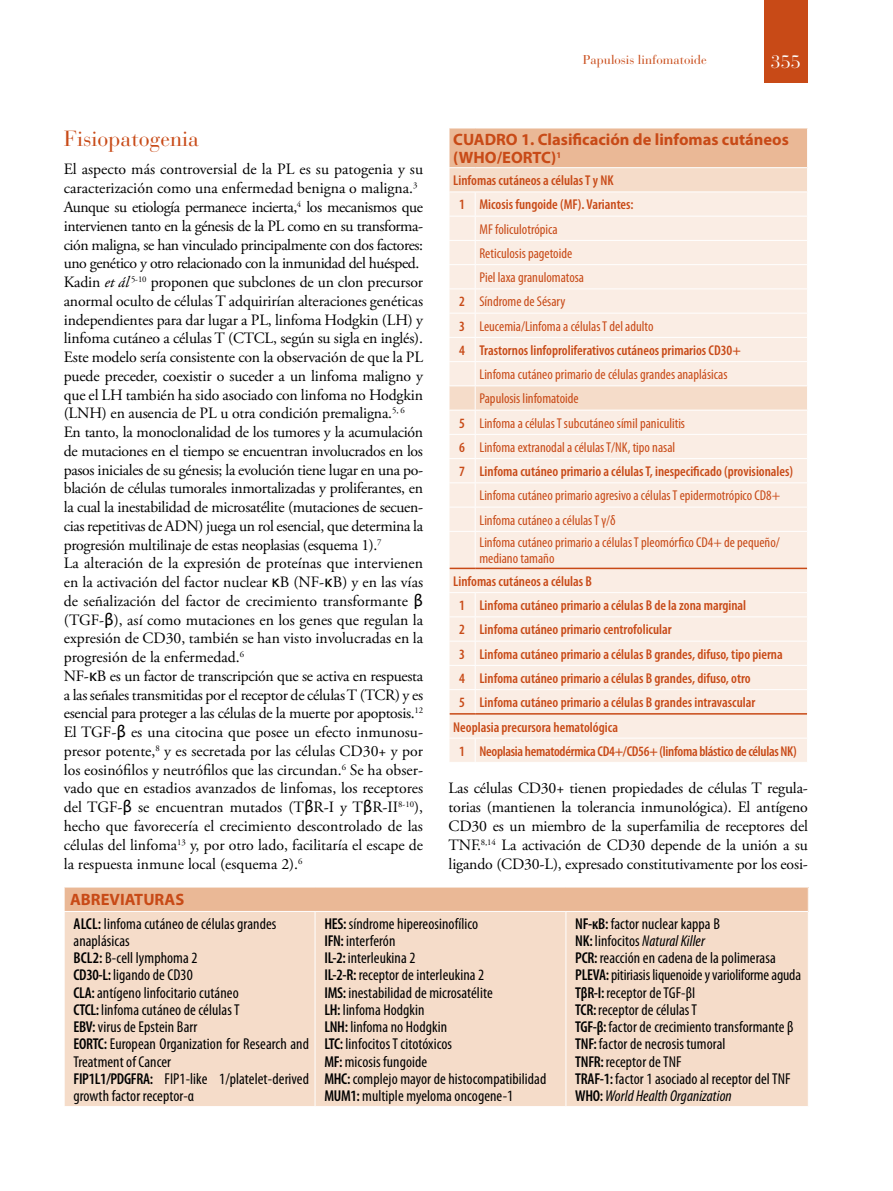
<style>
.page{position:relative;width:893px;height:1191px;background:#fff}
.page>*{position:absolute;margin:0;border:0;box-sizing:border-box;transform-origin:0 0}
.t1{font:21.75px "Bauer Bodoni";color:#c84a17}
.t2{font:18px "Bauer Bodoni";color:#fff}
.t3{font:700 16.5px/18.8px "Myriad Pro";color:#c84a17}
.t4{font:15.75px/18.8px "Adobe Garamond Pro";letter-spacing:-.01em;color:#000}
.t5{font:condensed 15.75px/17.2px "Myriad Pro";letter-spacing:.005em;color:#000}
.t6{font:600 condensed 14.25px/24.3px "Myriad Pro";color:#c84a17}
.t7{font:condensed 14.25px/24.3px "Myriad Pro";color:#c84a17}
.t8{font:600 condensed 14.25px "Myriad Pro";letter-spacing:-.02em;color:#c84a17}
.t9{font:12.75px "Bauer Bodoni";color:#c84a17}
.s1{font-style:italic}
.s2{font-family:"Arial"}
.s3{font-family:"Lucida Grande"}
.s4{font-weight:600}
</style>
<div class="page">
<div style="left:764px;top:0;width:44px;height:82px;background:#c84a17"></div>
<div style="left:64px;top:887px;width:744px;height:24px;background:#eab896"></div>
<div style="left:65px;top:912px;width:743px;height:194px;background:#f5dcc9"></div>
<svg style="left:64px;top:887px;width:1px;height:24px"></svg>
<hr style="left:315px;top:911px;width:1px;height:195px;background:#fff">
<hr style="left:566px;top:911px;width:1px;height:195px;background:#fff">
<svg style="left:808px;top:887px;width:1px;height:24px"></svg>
<div style="left:449px;top:128px;width:358px;height:40px;background:#eab896"></div>
<div style="left:476px;top:168px;width:331px;height:23px;background:#f5dcc9"></div>
<div style="left:450px;top:192px;width:357px;height:570px;background:#faede4"></div>
<hr style="left:475px;top:167px;width:333px;height:1px;background:#fff">
<hr style="left:475px;top:641px;width:333px;height:1px;background:#fff">
<hr style="left:475px;top:665px;width:333px;height:1px;background:#fff">
<hr style="left:475px;top:532px;width:1px;height:35px;background:#fff">
<hr style="left:449px;top:567px;width:26px;height:2px;background:#c84a17">
<hr style="left:475px;top:567px;width:332px;height:2px;background:#c84a17">
<hr style="left:475px;top:592px;width:333px;height:1px;background:#fff">
<hr style="left:475px;top:616px;width:333px;height:1px;background:#fff">
<hr style="left:475px;top:507px;width:333px;height:1px;background:#fff">
<hr style="left:475px;top:531px;width:333px;height:1px;background:#fff">
<hr style="left:475px;top:689px;width:333px;height:1px;background:#fff">
<hr style="left:475px;top:713px;width:332px;height:1px;background:#c84a17">
<hr style="left:475px;top:737px;width:333px;height:1px;background:#fff">
<svg style="left:450px;top:128px;width:25px;height:1px"></svg>
<hr style="left:449px;top:128px;width:1px;height:39px;background:#fff">
<hr style="left:475px;top:128px;width:333px;height:1px;background:#fff">
<hr style="left:449px;top:532px;width:1px;height:36px;background:#fff">
<svg style="left:449px;top:568px;width:27px;height:194px"></svg>
<hr style="left:475px;top:216px;width:333px;height:1px;background:#fff">
<hr style="left:475px;top:240px;width:333px;height:1px;background:#fff">
<hr style="left:475px;top:264px;width:333px;height:1px;background:#fff">
<hr style="left:475px;top:288px;width:333px;height:1px;background:#fff">
<hr style="left:475px;top:313px;width:333px;height:1px;background:#fff">
<hr style="left:475px;top:337px;width:333px;height:1px;background:#fff">
<hr style="left:475px;top:361px;width:333px;height:1px;background:#fff">
<hr style="left:475px;top:434px;width:333px;height:1px;background:#fff">
<hr style="left:475px;top:458px;width:333px;height:1px;background:#fff">
<hr style="left:475px;top:482px;width:333px;height:1px;background:#fff">
<hr style="left:475px;top:385px;width:333px;height:1px;background:#fff">
<svg style="left:449px;top:167px;width:27px;height:365px"></svg>
<hr style="left:475px;top:410px;width:333px;height:1px;background:#fff">
<h1 class="t1" style="left:64px;top:126px;width:137px">Fisiopatogenia</h1>
<p class="t4" style="left:64px;top:161px;width:361px">El aspecto más controversial de la PL es su patogenia y su caracterización como una enfermedad benigna o maligna.<sup>3<br></sup>Aunque su etiología permanece incierta,<sup>4</sup> los mecanismos que intervienen tanto en la génesis de la PL como en su transforma&shy;ción maligna, se han vinculado principalmente con dos factores: uno genético y otro relacionado con la inmunidad del huésped.<br>Kadin <span class="s1">et ál</span> <sup>5-10</sup> proponen que subclones de un clon precursor anormal oculto de células T adquirirían alteraciones genéticas independientes para dar lugar a PL, linfoma Hodgkin (LH) y linfoma cutáneo a células T (CTCL, según su sigla en inglés).<br>Este modelo sería consistente con la observación de que la PL puede preceder, coexistir o suceder a un linfoma maligno y que el LH también ha sido asociado con linfoma no Hodgkin (LNH) en ausencia de PL u otra condición premaligna.<sup>5,</sup> <sup>6<br></sup>En tanto, la monoclonalidad de los tumores y la acumulación de mutaciones en el tiempo se encuentran involucrados en los pasos iniciales de su génesis; la evolución tiene lugar en una po&shy;blación de células tumorales inmortalizadas y proliferantes, en la cual la inestabilidad de microsatélite (mutaciones de secuen&shy;cias repetitivas de ADN) juega un rol esencial, que determina la progresión multilinaje de estas neoplasias (esquema 1).<sup>7<br></sup>La alteración de la expresión de proteínas que intervienen en la activación del factor nuclear <span class="s2">κ</span>B (NF-<span class="s3">κ</span>B) y en las vías de señalización del factor de crecimiento transformante <span class="s3">β </span>(TGF-<span class="s3">β</span>), así como mutaciones en los genes que regulan la expresión de CD30, también se han visto involucradas en la progresión de la enfermedad.<sup>6<br></sup>NF-<span class="s3">κ</span>B es un factor de transcripción que se activa en respuesta a las señales transmitidas por el receptor de células T (TCR) y es esencial para proteger a las células de la muerte por apoptosis.<sup>12<br></sup>El TGF-<span class="s3">β</span> es una citocina que posee un efecto inmunosu&shy;presor potente,<sup>8</sup> y es secretada por las células CD30+ y por los eosinófilos y neutrófilos que las circundan.<sup>6</sup> Se ha obser&shy;vado que en estadios avanzados de linfomas, los receptores del TGF-<span class="s3">β</span> se encuentran mutados (T<span class="s3">β</span>R-I y T<span class="s3">β</span>R-II<sup>8-10</sup>), hecho que favorecería el crecimiento descontrolado de las células del linfoma<sup>13</sup> y, por otro lado, facilitaría el escape de la respuesta inmune local (esquema 2).<sup>6</sup></p>
<p class="t9" style="left:583px;top:52px;width:125px">Papulosis linfomatoide</p>
<p class="t2" style="left:771px;top:51px;width:32px">355</p>
<p class="t3" style="left:453px;top:129px;width:337px">CUADRO 1. Clasificación de linfomas cutáneos (WHO/EORTC)<sup>1</sup></p>
<p class="t6" style="left:459px;top:168px;width:176px;text-indent:-6px">Linfomas cutáneos a células T y NK<br>1 Micosis fungoide (MF). Variantes:</p>
<p class="t7" style="left:479px;top:217px;width:80px">MF foliculotrópica</p>
<p class="t7" style="left:479px;top:241px;width:94px">Reticulosis pagetoide</p>
<p class="t7" style="left:479px;top:265px;width:106px">Piel laxa granulomatosa</p>
<p class="t7" style="left:459px;top:289px;width:108px"><span class="s4">2</span> Síndrome de Sésary</p>
<p class="t7" style="left:459px;top:313px;width:196px"><span class="s4">3</span> Leucemia/Linfoma a células T del adulto</p>
<p class="t6" style="left:459px;top:338px;width:283px">4 Trastornos linfoproliferativos cutáneos primarios CD30+</p>
<p class="t7" style="left:479px;top:362px;width:250px">Linfoma cutáneo primario de células grandes anaplásicas</p>
<p class="t7" style="left:479px;top:386px;width:101px">Papulosis linfomatoide</p>
<p class="t7" style="left:459px;top:410px;width:227px"><span class="s4">5</span> Linfoma a células T subcutáneo símil paniculitis</p>
<p class="t7" style="left:459px;top:435px;width:218px"><span class="s4">6</span> Linfoma extranodal a células T/NK, tipo nasal</p>
<p class="t6" style="left:459px;top:459px;width:336px">7 Linfoma cutáneo primario a células T, inespecificado (provisionales)</p>
<p class="t7" style="left:479px;top:483px;width:302px">Linfoma cutáneo primario agresivo a células T epidermotrópico CD8+<br>Linfoma cutáneo a células T γ/δ</p>
<p class="t7" style="left:479px;top:533px;width:302px;line-height:16.5px">Linfoma cutáneo primario a células T pleomórfico CD4+ de pequeño/ mediano tamaño</p>
<p class="t6" style="left:453px;top:569px;width:140px">Linfomas cutáneos a células B</p>
<p class="t6" style="left:459px;top:593px;width:289px">1 Linfoma cutáneo primario a células B de la zona marginal</p>
<p class="t6" style="left:459px;top:617px;width:214px">2 Linfoma cutáneo primario centrofolicular</p>
<p class="t6" style="left:459px;top:641px;width:325px">3 Linfoma cutáneo primario a células B grandes, difuso, tipo pierna</p>
<p class="t6" style="left:459px;top:666px;width:293px">4 Linfoma cutáneo primario a células B grandes, difuso, otro</p>
<p class="t6" style="left:459px;top:690px;width:298px">5 Linfoma cutáneo primario a células B grandes intravascular</p>
<p class="t6" style="left:453px;top:714px;width:166px">Neoplasia precursora hematológica</p>
<p class="t8" style="left:459px;top:742px;width:339px">1 Neoplasia hematodérmica CD4+/CD56+ (linfoma blástico de células NK)</p>
<p class="t4" style="left:449px;top:779px;width:361px;text-align:justify">Las células CD30+ tienen propiedades de células T regula&shy;torias (mantienen la tolerancia inmunológica). El antígeno CD30 es un miembro de la superfamilia de receptores del TNF.<sup>8,14</sup> La activación de CD30 depende de la unión a su ligando (CD30-L), expresado constitutivamente por los eosi-</p>
<p class="t3" style="left:70px;top:890px;width:116px">ABREVIATURAS</p>
<p class="t5" style="left:74px;top:914px;width:237px"><span class="s4">ALCL:</span> linfoma cutáneo de células grandes anaplásicas<br><span class="s4">BCL2:</span> B-cell lymphoma 2<br><span class="s4">CD30-L:</span> ligando de CD30<br><span class="s4">CLA:</span> antígeno linfocitario cutáneo<br><span class="s4">CTCL:</span> linfoma cutáneo de células T<br><span class="s4">EBV:</span> virus de Epstein Barr<br><span class="s4">EORTC:</span> European Organization for Research and<br>Treatment of Cancer<br><span class="s4">FIP1L1/PDGFRA:</span> FIP1-like 1/platelet-derived growth factor receptor-α</p>
<p class="t5" style="left:324px;top:914px;width:223px"><span class="s4">HES:</span> síndrome hipereosinofílico<br><span class="s4">IFN:</span> interferón<br><span class="s4">IL-2:</span> interleukina 2<br><span class="s4">IL-2-R:</span> receptor de interleukina 2<br><span class="s4">IMS:</span> inestabilidad de microsatélite<br><span class="s4">LH:</span> linfoma Hodgkin<br><span class="s4">LNH:</span> linfoma no Hodgkin<br><span class="s4">LTC:</span> linfocitos T citotóxicos<br><span class="s4">MF:</span> micosis fungoide<br><span class="s4">MHC:</span> complejo mayor de histocompatibilidad<br><span class="s4">MUM1:</span> multiple myeloma oncogene-1</p>
<p class="t5" style="left:575px;top:914px;width:227px"><span class="s4">NF-κB:</span> factor nuclear kappa B<br><span class="s4">NK:</span> linfocitos <span class="s1">Natural Killer<br></span><span class="s4">PCR:</span> reacción en cadena de la polimerasa <span class="s4">PLEVA:</span> pitiriasis liquenoide y varioliforme aguda <span class="s4">TβR-I:</span> receptor de TGF-βI<br><span class="s4">TCR:</span> receptor de células T<br><span class="s4">TGF-β:</span> factor de crecimiento transformante β <span class="s4">TNF:</span> factor de necrosis tumoral<br><span class="s4">TNFR:</span> receptor de TNF<br><span class="s4">TRAF-1:</span> factor 1 asociado al receptor del TNF <span class="s4">WHO:</span> <span class="s1">World Health Organization</span></p>
</div>
